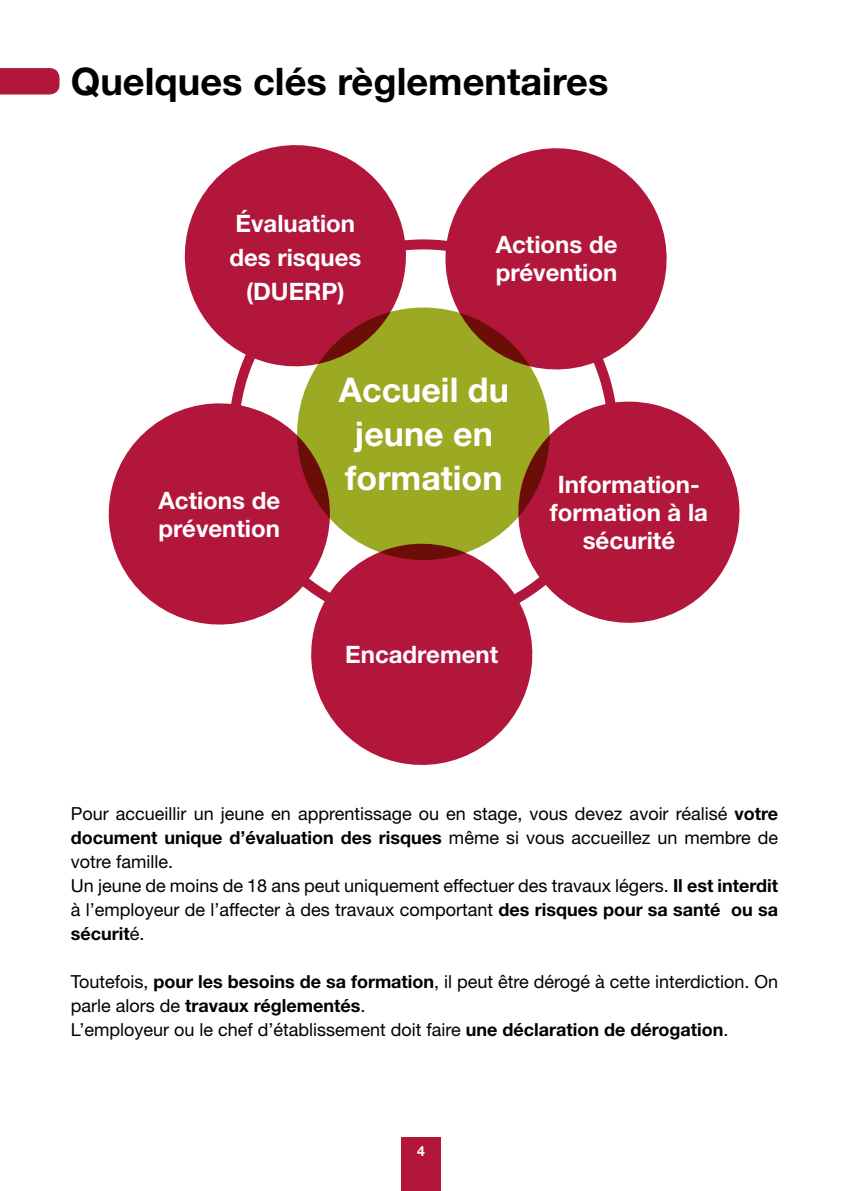
<style>
.page{position:relative;width:842px;height:1191px;background:#fff}
.page>*{position:absolute;margin:0;border:0;box-sizing:border-box;transform-origin:0 0}
.t1{font:700 38px "Helvetica Neue LT Std";color:#000}
.t2{font:700 34px/43.6px "Helvetica Neue LT Std";color:#fff}
.t3{font:700 24px/28px "Helvetica Neue LT Std";color:#fff;text-align:center}
.t4{font:18px/24px "Helvetica Neue LT Std";color:#000}
.t5{font:700 14px "Helvetica Neue LT Std";color:#fff}
.s1{font-weight:700}
</style>
<div class="page">
<div style="left:401px;top:1137px;width:40px;height:54px;background:#b2163b"></div>
<svg style="left:0;top:68px;width:60px;height:26px;background:#b41d41"></svg>
<svg style="left:184px;top:145px;width:233px;height:232px;fill:#b2163b"></svg>
<svg style="left:435px;top:148px;width:232px;height:232px;fill:#b2163b"></svg>
<svg style="left:108px;top:392px;width:233px;height:233px;fill:#b2163b"></svg>
<svg style="left:507px;top:391px;width:233px;height:232px;fill:#b2163b"></svg>
<svg style="left:300px;top:533px;width:243px;height:232px;fill:#b2163b"></svg>
<div style="left:297px;top:307px;width:253px;height:253px;background:#9ba923;border-radius:50%"></div>
<h1 class="t1" style="left:71px;top:58px;width:539px">Quelques clés règlementaires</h1>
<h3 class="t3" style="left:229px;top:206px;width:133px;line-height:33.6px">Évaluation des risques (DUERP)</h3>
<h3 class="t3" style="left:496px;top:229px;width:123px;text-align:left">Actions de prévention</h3>
<h3 class="t3" style="left:158px;top:485px;width:123px;text-align:left">Actions de prévention</h3>
<h2 class="t2" style="left:339px;top:367px;width:171px">Accueil du jeune en formation</h2>
<h3 class="t3" style="left:345px;top:640px;width:154px">Encadrement</h3>
<h3 class="t3" style="left:550px;top:470px;width:160px">Information&shy;formation à la sécurité</h3>
<p class="t4" style="left:71px;top:801px;width:709px">Pour accueillir un jeune en apprentissage ou en stage, vous devez avoir réalisé <span class="s1">votre document unique d’évaluation des risques</span> même si vous accueillez un membre de votre famille.<br>Un jeune de moins de 18 ans peut uniquement effectuer des travaux légers. <span class="s1">Il est interdit </span>à l’employeur de l’affecter à des travaux comportant <span class="s1">des risques pour sa santé ou sa sécurit</span>é.</p>
<p class="t4" style="left:71px;top:969px;width:709px">Toutefois, <span class="s1">pour les besoins de sa formation</span>, il peut être dérogé à cette interdiction. On parle alors de <span class="s1">travaux réglementés</span>.<br>L’employeur ou le chef d’établissement doit faire <span class="s1">une déclaration de dérogation</span>.</p>
<p class="t5" style="left:417px;top:1142px;width:9px">4</p>
</div>
